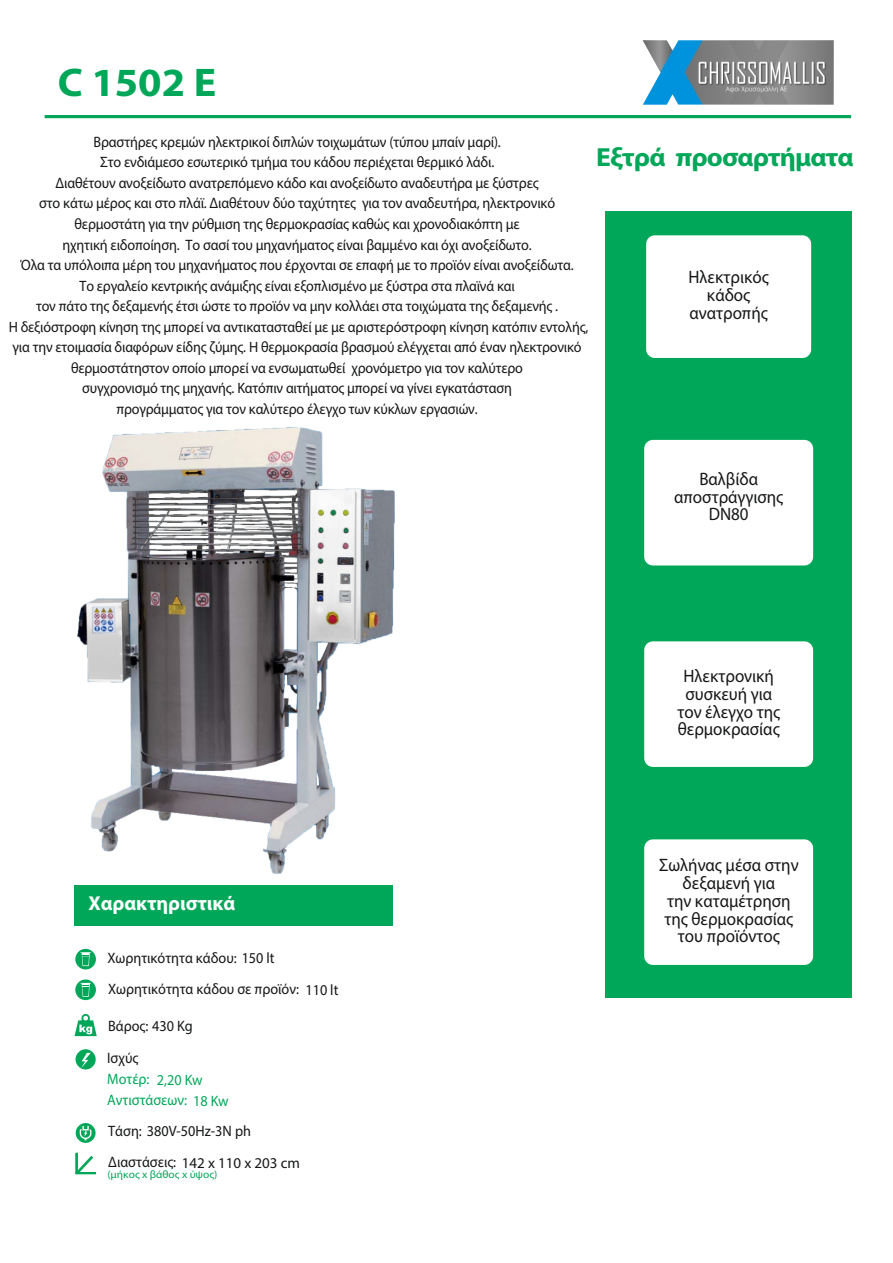
<style>
.page{position:relative;width:893px;height:1263px;background:#fff}
.page>*{position:absolute;margin:0;border:0;box-sizing:border-box;transform-origin:0 0}
.t1{font:700 40.05px "Myriad Pro";color:#00a759;scale:1.05 1}
.t2{font:700 26.25px "Myriad Pro";letter-spacing:-.03em;color:#00a759;scale:1.05 1}
.t3{font:700 20.1px "Myriad Pro";color:#fff}
.t4{font:18px/17.7px "Myriad Pro";color:#151616;text-align:center;scale:.94 1}
.t5{font:15.15px/20.5px "Myriad Pro";letter-spacing:-.01em;color:#151616;scale:.94 1}
.t6{font:15.15px/21px "Myriad Pro";color:#00a759;scale:.94 1}
.t7{font:15px/20.5px "Myriad Pro";letter-spacing:-.01em;color:#151616;text-align:center;scale:.94 1}
.t8{font:15px "Myriad Pro";letter-spacing:-.01em;color:#151616}
.t9{font:10.8px "Myriad Pro";color:#00a759;scale:1.06 1}
.s1{font-size:15.15px}
</style>
<div class="page">
<div style="left:605px;top:212px;width:247px;height:786px;background:#00a759"></div>
<hr style="left:45px;top:115px;width:806px;height:3px;background:#00a759">
<div style="left:74px;top:885px;width:319px;height:41px;background:#00a759"></div>
<div style="left:643px;top:232px;width:171px;height:129px;background:#fff;border:3px solid #00a759;border-radius:10px"></div>
<div style="left:641px;top:437px;width:175px;height:132px;background:#fff;border:3px solid #00a759;border-radius:10px"></div>
<div style="left:641px;top:638px;width:175px;height:132px;background:#fff;border:3px solid #00a759;border-radius:10px"></div>
<svg style="left:75px;top:1014px;width:22px;height:22px"></svg>
<div style="left:76px;top:1049px;width:20px;height:20px;background:#00a759;border-radius:50%"></div>
<svg style="left:81px;top:1053px;width:10px;height:15px"></svg>
<svg style="left:76px;top:1123px;width:20px;height:20px"></svg>
<svg style="left:80px;top:1126px;width:11px;height:14px"></svg>
<svg style="left:75px;top:1153px;width:21px;height:21px"></svg>
<div style="left:75px;top:949px;width:21px;height:20px;background:#00a759;border-radius:50%"></div>
<svg style="left:80px;top:952px;width:11px;height:14px"></svg>
<svg style="left:75px;top:979px;width:21px;height:21px"></svg>
<svg style="left:80px;top:983px;width:11px;height:14px"></svg>
<img style="left:77px;top:428px;width:317px;height:446px">
<div style="left:641px;top:836px;width:175px;height:132px;background:#fff;border:3px solid #00a759;border-radius:10px"></div>
<img style="left:643px;top:40px;width:191px;height:65px">
<h1 class="t1" style="left:58px;top:66px;width:153px">C 1502 E</h1>
<p class="t5" style="left:21px;top:133px;width:590px;text-align:center">Βραστήρες κρεμών ηλεκτρικοί διπλών τοιχωμάτων (τύπου μπαίν μαρί).<br>Στο ενδιάμεσο εσωτερικό τμήμα του κάδου περιέχεται θερμικό λάδι.<br>Διαθέτουν ανοξείδωτο ανατρεπόμενο κάδο και ανοξείδωτο αναδευτήρα με ξύστρες<br>στο κάτω μέρος και στο πλάϊ. Διαθέτουν δύο ταχύτητες για τον αναδευτήρα, ηλεκτρονικό θερμοστάτη για την ρύθμιση της θερμοκρασίας καθώς και χρονοδιακόπτη με<br>ηχητική ειδοποίηση. Το σασί του μηχανήματος είναι βαμμένο και όχι ανοξείδωτο.<br>Όλα τα υπόλοιπα μέρη του μηχανήματος που έρχονται σε επαφή με το προϊόν είναι ανοξείδωτα.</p>
<p class="t7" style="left:9px;top:277px;width:618px">Το εργαλείο κεντρικής ανάμιξης είναι εξοπλισμένο με ξύστρα στα πλαϊνά και<br>τον πάτο της δεξαμενής έτσι ώστε το προϊόν να μην κολλάει στα τοιχώματα της δεξαμενής .<br>Η δεξιόστροφη κίνηση της μπορεί να αντικατασταθεί με με αριστερόστροφη κίνηση κατόπιν εντολής, για την ετοιμασία διαφόρων είδης ζύμης. Η θερμοκρασία βρασμού ελέγχεται από έναν ηλεκτρονικό θερμοστάτηστον οποίο μπορεί να ενσωματωθεί χρονόμετρο για τον καλύτερο<br>συγχρονισμό της μηχανής. Κατόπιν αιτήματος μπορεί να γίνει εγκατάσταση<br>προγράμματος για τον καλύτερο έλεγχο των κύκλων εργασιών.</p>
<h2 class="t2" style="left:596px;top:147px;width:247px">Εξτρά προσαρτήματα</h2>
<p class="t4" style="left:688px;top:270px;width:87px">Ηλεκτρικός κάδος ανατροπής</p>
<p class="t4" style="left:674px;top:472px;width:118px">Βαλβίδα αποστράγγισης<br>DN80</p>
<h3 class="t3" style="left:89px;top:895px;width:148px">Χαρακτηριστικά</h3>
<p class="t5" style="left:107px;top:943px;width:247px;line-height:31.5px">Χωρητικότητα κάδου: 150 lt<br>Χωρητικότητα κάδου σε προϊόν: 110 lt</p>
<p class="t5" style="left:107px;top:1011px;width:92px;line-height:31.5px">Βάρος: 430 Kg<br>Ισχύς</p>
<p class="t6" style="left:157px;top:1070px;width:50px">2,20 Kw</p>
<p class="t5" style="left:108px;top:1122px;width:153px">Τάση: 380V-50Hz-3N ph</p>
<p class="t8" style="left:108px;top:1157px;width:193px"><span class="s1">Διαστάσεις:</span> 142 x 110 x 203 cm</p>
<p class="t9" style="left:107px;top:1170px;width:105px">(μήκος x βάθος x ύψος)</p>
<p class="t6" style="left:107px;top:1069px;width:131px">Μοτέρ:<br>Αντιστάσεων: 18 Kw</p>
<p class="t4" style="left:677px;top:669px;width:111px">Ηλεκτρονική συσκευή για τον έλεγχο της θερμοκρασίας</p>
<p class="t4" style="left:659px;top:858px;width:150px">Σωλήνας μέσα στην δεξαμενή για<br>την καταμέτρηση της θερμοκρασίας του προϊόντος</p>
</div>
